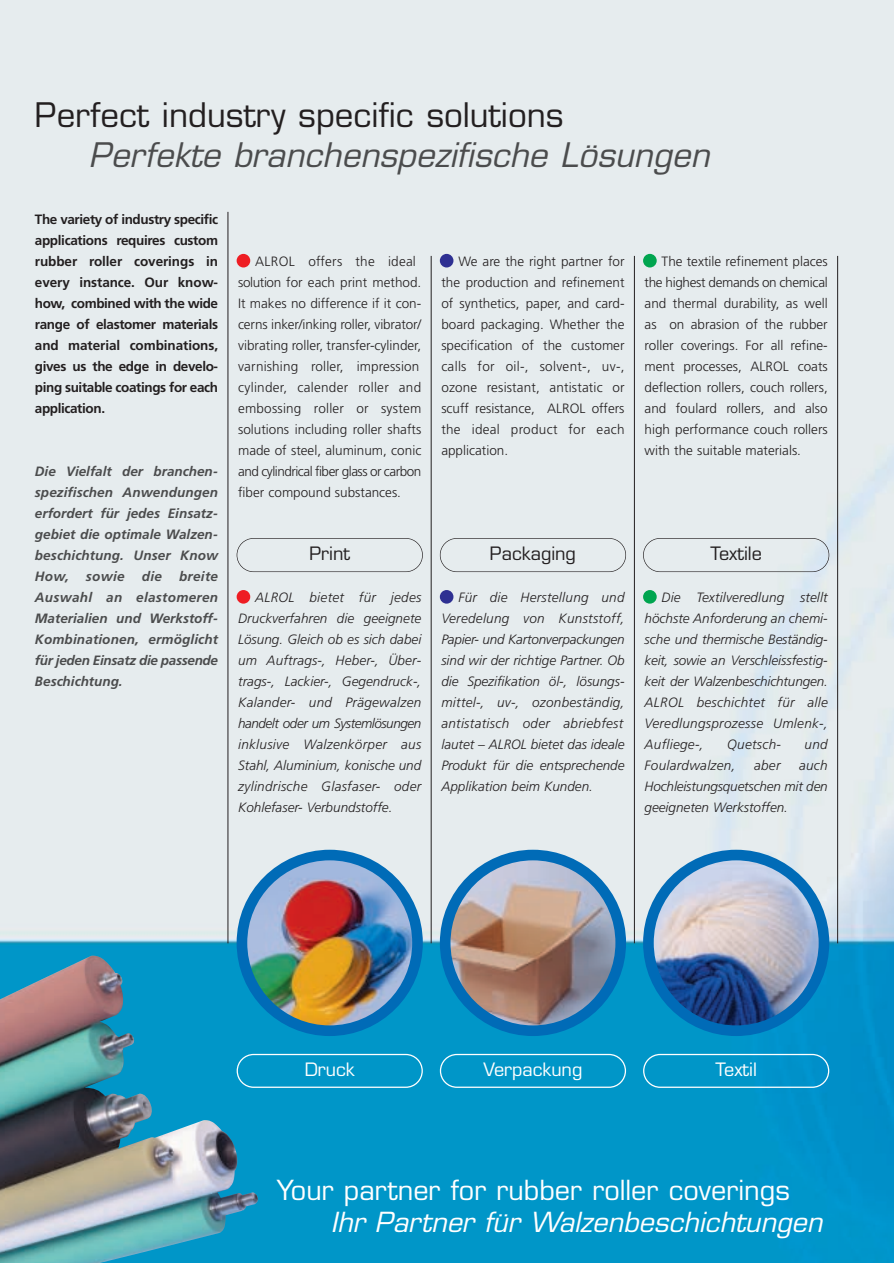
<style>
.page{position:relative;width:894px;height:1263px;background:#fff}
.page>*{position:absolute;margin:0;border:0;box-sizing:border-box;transform-origin:0 0}
.t1{font:italic 33px "Eurostile";color:#4b4c4d}
.t2{font:33px "Eurostile";color:#231f20}
.t3{font:27px "Eurostile";color:#fff}
.t4{font:italic 27px "Eurostile";color:#fff}
.t5{font:18px "Eurostile";color:#231f20}
.t6{font:18px "Eurostile";color:#fff}
.t7{font:300 13.5px/21px "Frutiger";color:#231f20;text-align:justify}
.t8{font:italic 300 13.5px/21px "Frutiger";color:#231f20;text-align:justify}
.t9{font:italic 700 13.5px/21px "Frutiger";color:#4b4c4d;text-align:justify}
.t10{font:700 13.5px/21px "Frutiger";letter-spacing:-.03em;color:#231f20;text-align:justify}
.t11{font:italic 300 13.5px "Frutiger";letter-spacing:.02em;color:#231f20}
</style>
<div class="page">
<img style="left:0;top:0;width:893px;height:1263px">
<img style="left:236px;top:850px;width:186px;height:186px">
<svg style="left:439px;top:850px;width:186px;height:186px;background:#8195a3"></svg>
<svg style="left:642px;top:850px;width:186px;height:186px;background:#759dc1"></svg>
<div style="left:236px;top:254px;width:14px;height:13px;background:#ee1d23;border-radius:50%"></div>
<div style="left:439px;top:254px;width:14px;height:13px;background:#2e3092;border-radius:50%"></div>
<div style="left:642px;top:254px;width:14px;height:13px;background:#00a54f;border-radius:50%"></div>
<div style="left:236px;top:590px;width:14px;height:14px;background:#ee1d23;border-radius:50%"></div>
<div style="left:439px;top:590px;width:14px;height:14px;background:#2e3092;border-radius:50%"></div>
<div style="left:642px;top:590px;width:14px;height:14px;background:#00a54f;border-radius:50%"></div>
<div style="left:236px;top:538px;width:186px;height:34px;border:1px solid #231f20;border-radius:17px"></div>
<div style="left:439px;top:538px;width:186px;height:34px;border:1px solid #231f20;border-radius:17px"></div>
<div style="left:642px;top:538px;width:186px;height:34px;border:1px solid #231f20;border-radius:17px"></div>
<svg style="left:258px;top:1054px;width:164px;height:34px;background:#139dcc"></svg>
<svg style="left:439px;top:1054px;width:186px;height:34px;background:#139ecc"></svg>
<svg style="left:642px;top:1054px;width:186px;height:34px;background:#139ccd"></svg>
<hr style="left:227px;top:212px;width:1px;height:731px;background:#231f20">
<hr style="left:431px;top:256px;width:1px;height:687px;background:#231f20">
<hr style="left:634px;top:256px;width:1px;height:687px;background:#231f20">
<hr style="left:837px;top:256px;width:1px;height:687px;background:#231f20">
<img style="left:0;top:955px;width:258px;height:308px">
<h1 class="t2" style="left:35px;top:102px;width:530px">Perfect industry specific solutions</h1>
<h1 class="t1" style="left:89px;top:142px;width:628px">Perfekte branchenspezifische Lösungen</h1>
<p class="t10" style="left:35px;top:210px;width:185px">The variety of industry specific applications requires custom rubber roller coverings in every instance. Our know&shy;how, combined with the wide range of elastomer materials and material combinations, gives us the edge in develo&shy;ping suitable coatings for each application.</p>
<p class="t9" style="left:35px;top:462px;width:185px">Die Vielfalt der branchen&shy;spezifischen Anwendungen erfordert für jedes Einsatz&shy;gebiet die optimale Walzen&shy;beschichtung. Unser Know How,</p>
<p class="t9" style="left:35px;top:567px;width:185px;text-indent:144px">breite Auswahl an elastomeren Materialien und Werkstoff-Kombinationen, ermöglicht für jeden Einsatz die passende Beschichtung.</p>
<p class="t9" style="left:86px;top:567px;width:40px">sowie</p>
<p class="t9" style="left:142px;top:567px;width:22px">die</p>
<p class="t7" style="left:238px;top:251px;width:185px;text-align:left;text-indent:17px">ALROL offers the ideal solution for each print method.<br>It makes no difference if it con&shy;cerns inker/inking roller, vibrator/ vibrating roller, transfer-cylinder, varnishing roller, impression cylinder, calender roller and embossing roller or system solutions including roller shafts made of steel, aluminum, conic and cylindrical fiber glass or carbon fiber compound substances.</p>
<p class="t7" style="left:441px;top:251px;width:185px;text-indent:17px">We are the right partner for the production and refinement of synthetics, paper, and card&shy;board packaging. Whether the specification of the customer calls for oil-, solvent-, uv-, ozone resistant, antistatic or scuff resistance, ALROL offers the ideal product for each application.</p>
<p class="t7" style="left:644px;top:251px;width:185px;text-indent:17px">The textile refinement places the highest demands on chemical and thermal durability, as well as on abrasion of the rubber roller coverings. For all refine&shy;ment processes, ALROL coats deflection rollers, couch rollers, and foulard rollers, and also high performance couch rollers with the suitable materials.</p>
<h3 class="t5" style="left:309px;top:547px;width:42px">Print</h3>
<h3 class="t5" style="left:489px;top:547px;width:87px">Packaging</h3>
<h3 class="t5" style="left:710px;top:547px;width:53px">Textile</h3>
<p class="t8" style="left:238px;top:587px;width:185px;text-indent:17px">ALROL bietet für jedes Druckverfahren die geeignete Lösung. Gleich ob es sich dabei um Auftrags-, Heber-, Über&shy;trags-, Lackier-, Gegendruck-, Kalander- und Prägewalzen handelt oder um Systemlösungen inklusive Walzenkörper aus Stahl, Aluminium, konische und zylindrische Glasfaser- oder Kohlefaser- Verbundstoffe.</p>
<p class="t8" style="left:441px;top:588px;width:185px;text-indent:17px">Für die Herstellung und Veredelung von Kunststoff, Papier- und Kartonverpackungen sind wir der richtige Partner. Ob die Spezifikation öl-, lösungs&shy;mittel-, uv-, ozonbeständig, antistatisch oder abriebfest lautet – ALROL bietet das ideale Produkt für die entsprechende Applikation beim Kunden.</p>
<p class="t8" style="left:644px;top:588px;width:185px;text-indent:17px">Die Textilveredlung stellt höchste Anforderung an chemi&shy;sche und thermische Beständig&shy;keit, sowie an Verschleissfestig&shy;keit der Walzenbeschichtungen.<br>ALROL beschichtet für alle Veredlungsprozesse Umlenk-, Aufliege-,</p>
<p class="t11" style="left:726px;top:739px;width:55px">Quetsch-</p>
<p class="t8" style="left:804px;top:735px;width:25px">und</p>
<p class="t11" style="left:644px;top:760px;width:92px">Foulardwalzen,</p>
<p class="t8" style="left:753px;top:756px;width:28px">aber</p>
<p class="t8" style="left:644px;top:756px;width:185px;text-indent:154px">auch Hochleistungsquetschen mit den geeigneten Werkstoffen.</p>
<h3 class="t6" style="left:304px;top:1063px;width:52px">Druck</h3>
<h3 class="t6" style="left:483px;top:1063px;width:100px">Verpackung</h3>
<h3 class="t6" style="left:715px;top:1063px;width:43px">Textil</h3>
<h2 class="t3" style="left:277px;top:1179px;width:514px">Your partner for rubber roller coverings</h2>
<h2 class="t4" style="left:331px;top:1212px;width:498px">Ihr Partner für Walzenbeschichtungen</h2>
</div>
